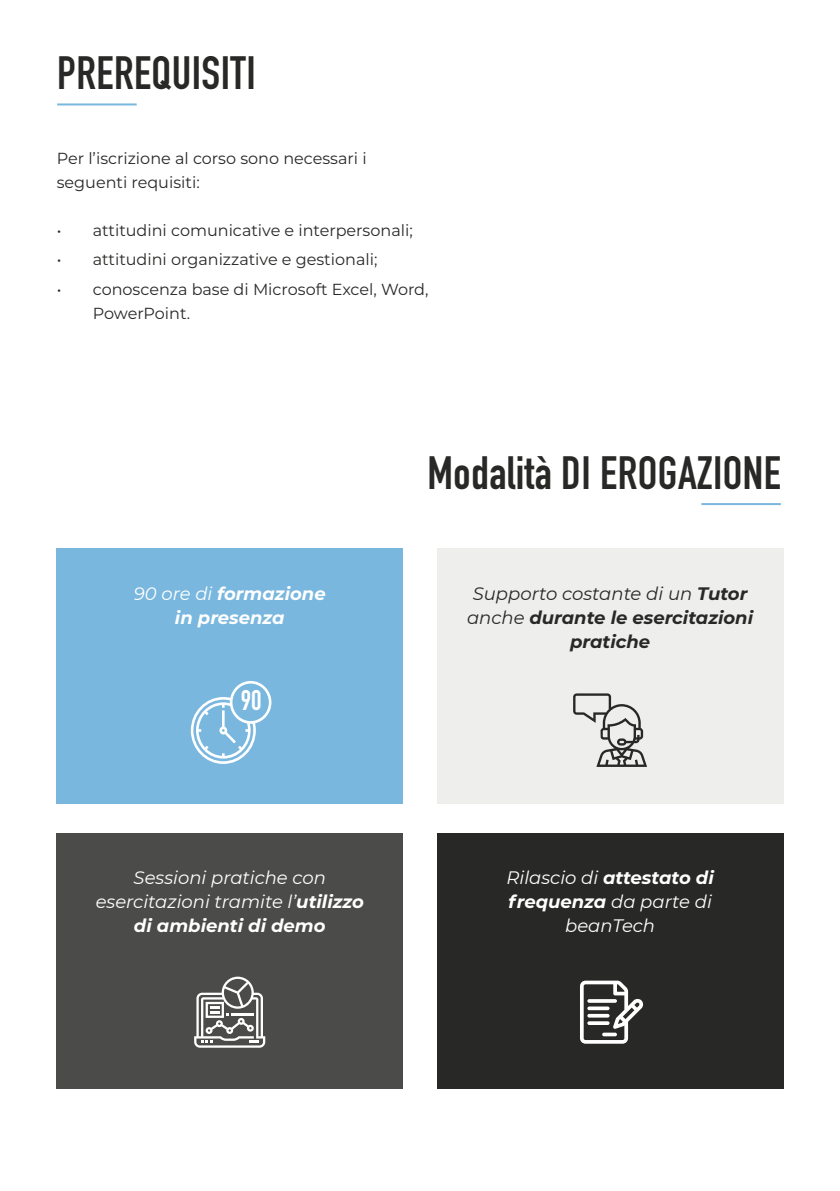
<style>
.page{position:relative;width:840px;height:1191px;background:#fff}
.page>*{position:absolute;margin:0;border:0;box-sizing:border-box;transform-origin:0 0}
.t1{font:700 46px "DIN Condensed";letter-spacing:.01em;color:#282827}
.t2{font:700 28px "DIN Condensed";color:#fff}
.t3{font:italic 18px/24px "Montserrat";color:#fff;text-align:center}
.t4{font:italic 700 18px/24px "Montserrat";color:#282827;text-align:center}
.t5{font:italic 700 18px/24px "Montserrat";color:#fff;text-align:center}
.t6{font:16px/24px "Montserrat";color:#282827}
.s1{font-weight:400}
.s2{font-weight:700}
</style>
<div class="page">
<div style="left:57px;top:548px;width:346px;height:256px;background:#79b7de"></div>
<div style="left:57px;top:833px;width:346px;height:256px;background:#4b4b4a"></div>
<div style="left:437px;top:548px;width:345px;height:256px;background:#eeeeed"></div>
<div style="left:437px;top:833px;width:345px;height:256px;background:#282827"></div>
<hr style="left:701px;top:503px;width:79px;height:2px;background:#79b7de">
<svg style="left:194px;top:976px;width:71px;height:71px"></svg>
<hr style="left:231px;top:1013px;width:23px;height:2px;background:#fff">
<hr style="left:57px;top:103px;width:80px;height:2px;background:#79b7de">
<svg style="left:580px;top:980px;width:63px;height:63px"></svg>
<hr style="left:587px;top:999px;width:29px;height:3px;background:#fff;border-radius:2px">
<svg style="left:587px;top:1006px;width:22px;height:4px"></svg>
<hr style="left:587px;top:1014px;width:22px;height:3px;background:#fff;border-radius:2px">
<svg style="left:587px;top:1021px;width:22px;height:4px"></svg>
<svg style="left:602px;top:1032px;width:14px;height:4px"></svg>
<svg style="left:191px;top:681px;width:80px;height:83px"></svg>
<svg style="left:573px;top:693px;width:73px;height:74px"></svg>
<h1 class="t1" style="left:57px;top:42px;width:200px">PREREQUISITI</h1>
<p class="t6" style="left:57px;top:145px;width:311px">Per l’iscrizione al corso sono necessari i seguenti requisiti:</p>
<p class="t6" style="left:57px;top:217px;width:357px">• attitudini comunicative e interpersonali;</p>
<p class="t6" style="left:57px;top:247px;width:322px">• attitudini organizzative e gestionali;</p>
<p class="t6" style="left:93px;top:277px;width:337px;text-indent:-36px">• conoscenza base di Microsoft Excel, Word,<br>PowerPoint.</p>
<p class="t5" style="left:134px;top:581px;width:193px"><span class="s1">90 ore di</span> formazione in presenza</p>
<h2 class="t2" style="left:241px;top:682px;width:22px">90</h2>
<p class="t3" style="left:96px;top:864px;width:270px">Sessioni pratiche con esercitazioni tramite l’<span class="s2">utilizzo di ambienti di demo</span></p>
<h1 class="t1" style="left:427px;top:442px;width:355px">Modalità DI EROGAZIONE</h1>
<p class="t4" style="left:467px;top:581px;width:287px"><span class="s1">Supporto costante di un</span> Tutor <span class="s1">anche</span> durante le esercitazioni pratiche</p>
<p class="t3" style="left:506px;top:864px;width:209px">Rilascio di <span class="s2">attestato di frequenza</span> da parte di beanTech</p>
</div>
